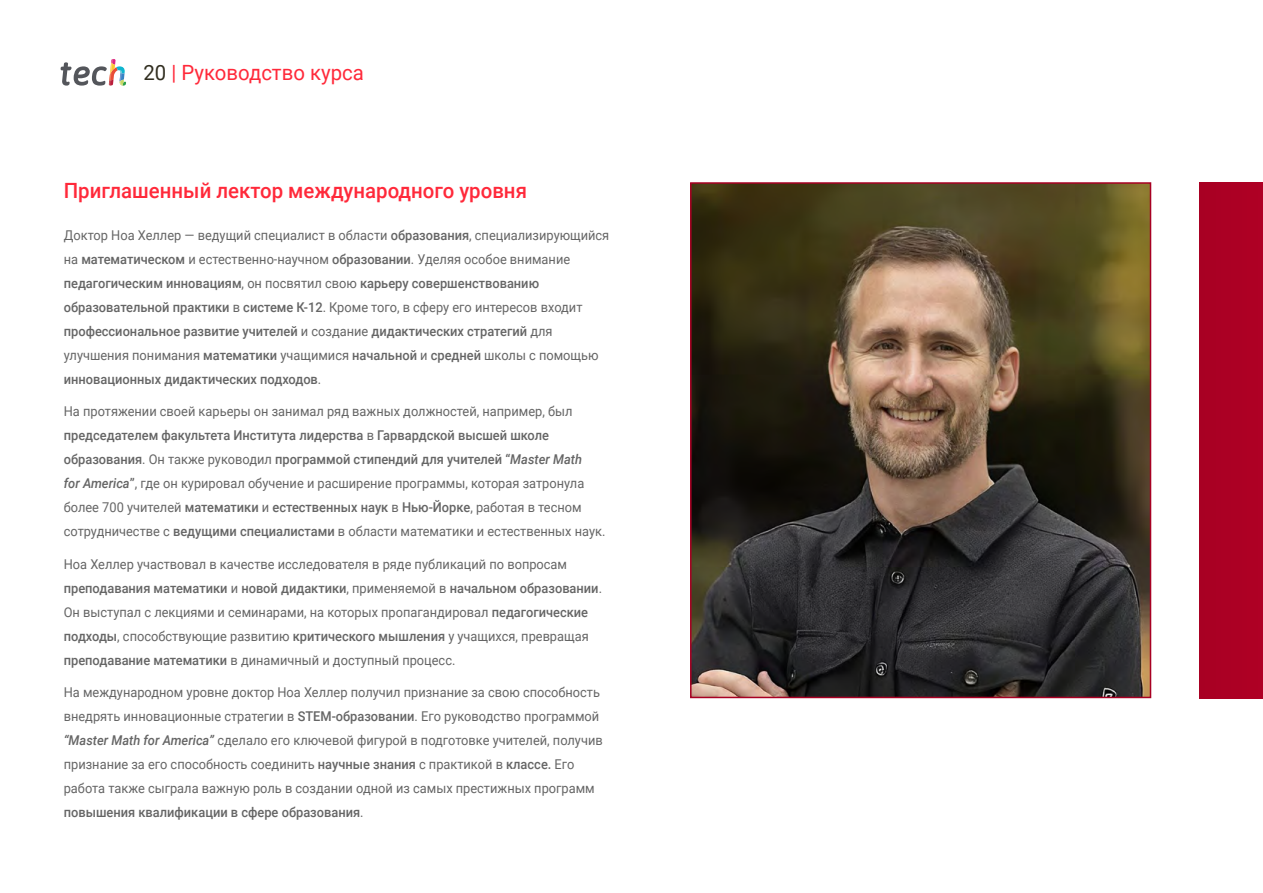
<style>
.page{position:relative;width:1263px;height:893px;background:#fff}
.page>*{position:absolute;margin:0;border:0;box-sizing:border-box;transform-origin:0 0}
.t1{font:500 21px "Roboto";color:#ff293a}
.t2{font:21px "Roboto";color:#ff293a}
.t3{font:13.5px/24px "Roboto";color:#656565;scale:.95 1}
.t4{font:500 13.5px/24px "Roboto";color:#656565;scale:.95 1}
.s1{color:#312e20}
.s2{font-weight:400}
.s3{font-weight:500}
.s4{font-weight:500;font-style:italic}
</style>
<div class="page">
<div style="left:1199px;top:182px;width:64px;height:516px;background:#ab0024"></div>
<img style="left:693px;top:185px;width:455px;height:510px">
<div style="left:690px;top:182px;width:461px;height:516px;border:2px solid #a80023"></div>
<svg style="left:61px;top:59px;width:65px;height:27px"></svg>
<h1 class="t2" style="left:144px;top:57px;width:222px"><span class="s1">20</span> | Руководство курса</h1>
<h1 class="t1" style="left:64px;top:176px;width:465px">Приглашенный лектор международного уровня</h1>
<p class="t4" style="left:64px;top:222px;width:576px"><span class="s2">Доктор Ноа Хеллер — ведущий специалист в области</span> образования<span class="s2">, специализирующийся на</span> математическом <span class="s2">и естественно-научном</span> образовании<span class="s2">. Уделяя особое внимание </span>педагогическим инновациям<span class="s2">, он посвятил свою</span> карьеру совершенствованию образовательной практики <span class="s2">в</span> системе К-12<span class="s2">. Кроме того, в сферу его интересов входит </span>профессиональное развитие учителей <span class="s2">и создание</span> дидактических стратегий <span class="s2">для улучшения понимания</span> математики <span class="s2">учащимися</span> начальной <span class="s2">и</span> средней <span class="s2">школы с помощью </span>инновационных дидактических подходов<span class="s2">.</span></p>
<p class="t3" style="left:64px;top:399px;width:572px">На протяжении своей карьеры он занимал ряд важных должностей, например, был <span class="s3">председателем факультета Института лидерства</span> в <span class="s3">Гарвардской высшей школе образования</span>. Он также руководил <span class="s3">программой стипендий для учителей “</span><span class="s4">Master Math<br>for America</span><span class="s3">”</span>, где он курировал обучение и расширение программы, которая затронула более 700 учителей <span class="s3">математики</span> и <span class="s3">естественных наук</span> в <span class="s3">Нью-Йорке</span>, работая в тесном сотрудничестве с <span class="s3">ведущими специалистами</span> в области математики и естественных наук.</p>
<p class="t3" style="left:64px;top:551px;width:568px">Ноа Хеллер участвовал в качестве исследователя в ряде публикаций по вопросам <span class="s3">преподавания математики</span> и <span class="s3">новой дидактики</span>, применяемой в <span class="s3">начальном образовании</span>.<br>Он выступал с лекциями и семинарами, на которых пропагандировал <span class="s3">педагогические подходы</span>, способствующие развитию <span class="s3">критического мышления</span> у учащихся, превращая <span class="s3">преподавание математики</span> в динамичный и доступный процесс.</p>
<p class="t3" style="left:64px;top:680px;width:569px">На международном уровне доктор Ноа Хеллер получил признание за свою способность внедрять инновационные стратегии в <span class="s3">STEM-образовании</span>. Его руководство программой <span class="s4">“Master Math for America”</span> сделало его ключевой фигурой в подготовке учителей, получив признание за его способность соединить <span class="s3">научные знания</span> с практикой в <span class="s3">классе.</span> Его работа также сыграла важную роль в создании одной из самых престижных программ <span class="s3">повышения квалификации в сфере образования</span>.</p>
</div>
